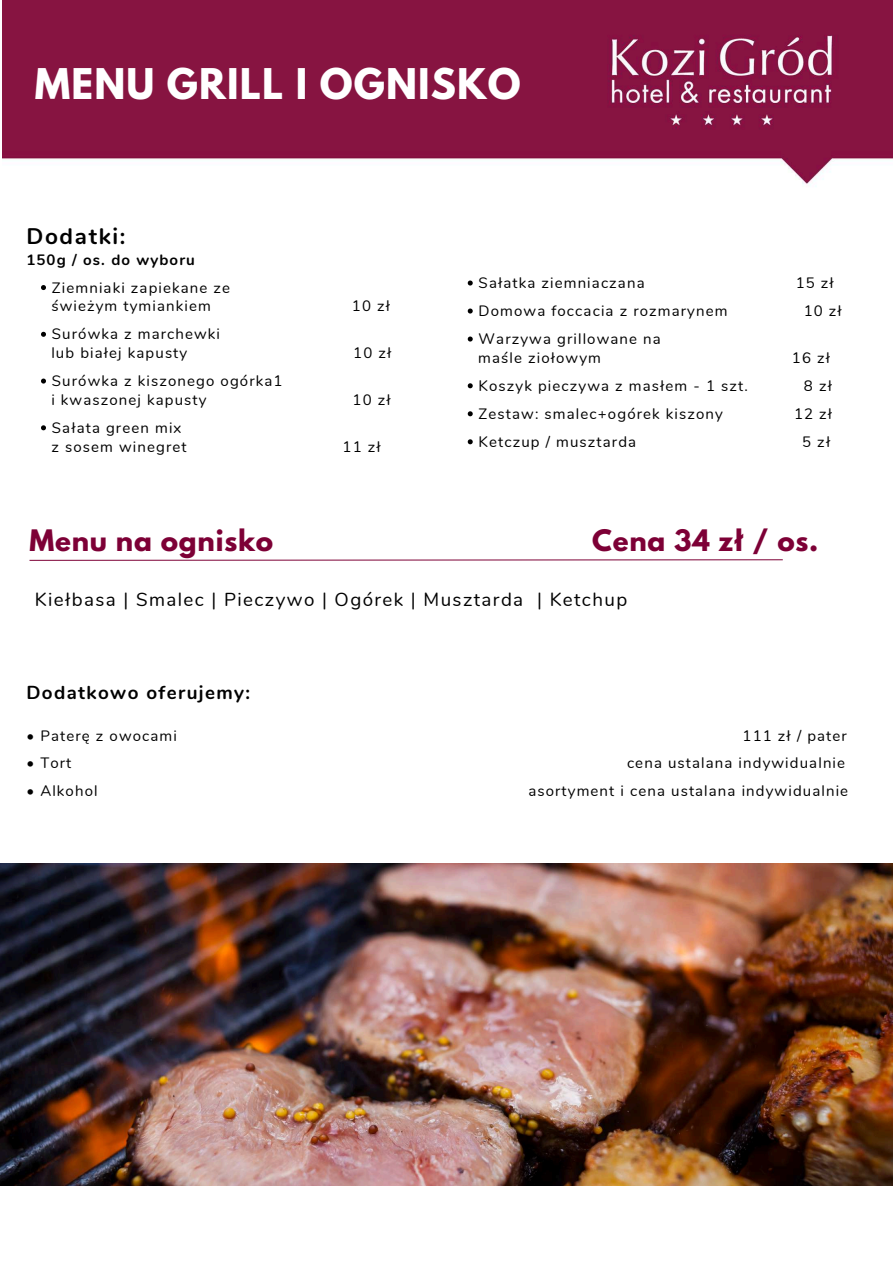
<style>
.page{position:relative;width:893px;height:1263px;background:#fff}
.page>*{position:absolute;margin:0;border:0;box-sizing:border-box;transform-origin:0 0}
.t1{font:700 37.5px "League Spartan";letter-spacing:.03em;color:#fff}
.t2{font:700 26.25px "League Spartan";letter-spacing:.03em;color:#7d0036}
.t3{font:700 22.5px "Nunito";letter-spacing:.075em;color:#000}
.t4{font:18.75px "Nunito";letter-spacing:.075em;color:#000}
.t5{font:700 18.75px "Nunito";letter-spacing:.075em;color:#000}
.t6{font:15px/18.8px "Nunito";letter-spacing:.075em;color:#000}
.t7{font:700 15px "Nunito";letter-spacing:.075em;color:#000}
</style>
<div class="page">
<img style="left:2px;top:0;width:891px;height:187px">
<svg style="left:29px;top:559px;width:754px;height:2px;background:#bd7f99"></svg>
<img style="left:0;top:863px;width:893px;height:323px">
<svg style="left:41px;top:285px;width:5px;height:5px"></svg>
<svg style="left:41px;top:332px;width:5px;height:5px"></svg>
<svg style="left:41px;top:379px;width:5px;height:5px"></svg>
<svg style="left:41px;top:425px;width:5px;height:5px"></svg>
<svg style="left:468px;top:280px;width:5px;height:5px"></svg>
<svg style="left:468px;top:308px;width:5px;height:5px"></svg>
<svg style="left:468px;top:336px;width:5px;height:5px"></svg>
<svg style="left:468px;top:383px;width:5px;height:5px"></svg>
<svg style="left:468px;top:411px;width:5px;height:5px"></svg>
<svg style="left:468px;top:439px;width:5px;height:5px"></svg>
<h1 class="t1" style="left:35px;top:65px;width:487px">MENU GRILL I OGNISKO</h1>
<h3 class="t3" style="left:26px;top:221px;width:101px">Dodatki:</h3>
<p class="t7" style="left:26px;top:249px;width:170px">150g / os. do wyboru</p>
<p class="t6" style="left:51px;top:278px;width:180px">Ziemniaki zapiekane ze świeżym tymiankiem</p>
<p class="t6" style="left:51px;top:325px;width:170px">Surówka z marchewki lub białej kapusty</p>
<p class="t6" style="left:51px;top:372px;width:233px">Surówka z kiszonego ogórka1 i kwaszonej kapusty</p>
<p class="t6" style="left:51px;top:418px;width:137px">Sałata green mix z sosem winegret</p>
<p class="t6" style="left:352px;top:297px;width:40px">10 zł</p>
<p class="t6" style="left:353px;top:344px;width:40px">10 zł</p>
<p class="t6" style="left:352px;top:390px;width:40px">10 zł</p>
<p class="t6" style="left:343px;top:437px;width:40px">11 zł</p>
<p class="t6" style="left:478px;top:274px;width:167px">Sałatka ziemniaczana</p>
<p class="t6" style="left:795px;top:274px;width:40px">15 zł</p>
<p class="t6" style="left:478px;top:302px;width:250px">Domowa foccacia z rozmarynem</p>
<p class="t6" style="left:803px;top:302px;width:40px">10 zł</p>
<p class="t6" style="left:478px;top:330px;width:184px">Warzywa grillowane na maśle ziołowym</p>
<p class="t6" style="left:792px;top:348px;width:40px">16 zł</p>
<p class="t6" style="left:478px;top:376px;width:271px">Koszyk pieczywa z masłem - 1 szt.</p>
<p class="t6" style="left:804px;top:376px;width:30px">8 zł</p>
<p class="t6" style="left:478px;top:404px;width:246px">Zestaw: smalec+ogórek kiszony</p>
<p class="t6" style="left:794px;top:404px;width:40px">12 zł</p>
<p class="t6" style="left:478px;top:432px;width:159px">Ketczup / musztarda</p>
<p class="t6" style="left:802px;top:432px;width:30px">5 zł</p>
<h2 class="t2" style="left:30px;top:527px;width:245px">Menu na ognisko</h2>
<h2 class="t2" style="left:592px;top:527px;width:228px">Cena 34 zł / os.</h2>
<p class="t4" style="left:35px;top:587px;width:594px">Kiełbasa | Smalec | Pieczywo | Ogórek | Musztarda | Ketchup</p>
<p class="t5" style="left:26px;top:679px;width:225px">Dodatkowo oferujemy:</p>
<p class="t6" style="left:26px;top:726px;width:152px">• Paterę z owocami</p>
<p class="t6" style="left:742px;top:726px;width:106px">111 zł / pater</p>
<p class="t6" style="left:26px;top:754px;width:47px">• Tort</p>
<p class="t6" style="left:627px;top:754px;width:220px">cena ustalana indywidualnie</p>
<p class="t6" style="left:26px;top:781px;width:73px">• Alkohol</p>
<p class="t6" style="left:528px;top:781px;width:321px">asortyment i cena ustalana indywidualnie</p>
</div>
